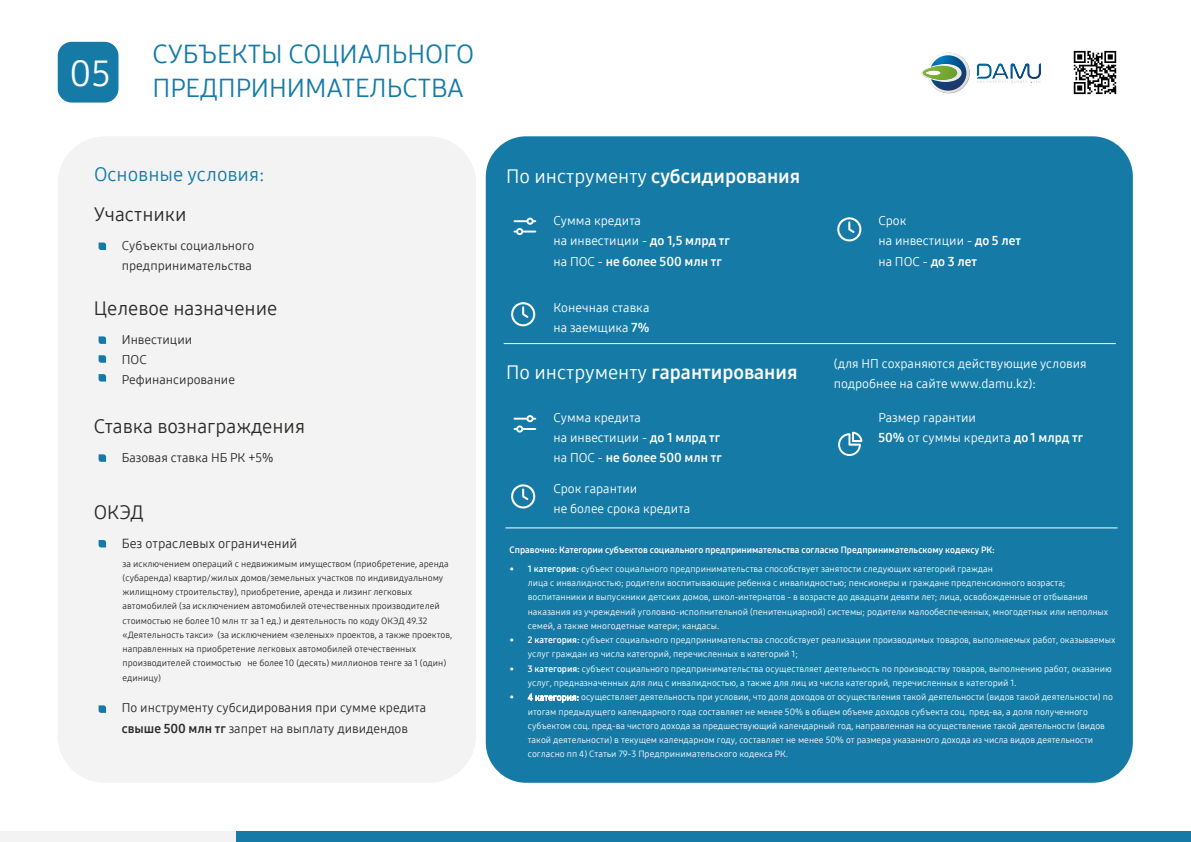
<style>
.page{position:relative;width:1191px;height:842px;background:#fff}
.page>*{position:absolute;margin:0;border:0;box-sizing:border-box;transform-origin:0 0}
.t1{font:36.2px "Samsung One 400";color:#fefefe}
.t2{font:26px/34.3px "Samsung One 400";color:#157ba6}
.t3{font:19.4px "Samsung One 700";color:#fefefe}
.t4{font:19.4px "Samsung One 400";color:#2b2a29}
.t5{font:19.4px "Samsung One 400";color:#157ba6}
.t6{font:13.1px "Samsung One 400";color:#2b2a29}
.t7{font:12.6px/20px "Samsung One 400";color:#fefefe}
.t8{font:12.6px/20px "Samsung One 400";color:#2b2a29}
.t9{font:12.6px "Samsung One 700";color:#fefefe}
.t10{font:9px/14.2px "Samsung One 400";color:#fefefe}
.t11{font:9px/14.2px "Samsung One 400";color:#2b2a29}
.t12{font:9px "Samsung One 700";color:#fefefe}
.s1{font-family:"Samsung One 700"}
.s2{font-family:"Samsung One 400"}
</style>
<div class="page">
<img style="left:1073px;top:50px;width:44px;height:45px">
<div style="left:58px;top:42px;width:60px;height:61px;background:#157ba6;border-radius:14px"></div>
<svg style="left:921px;top:53px;width:48px;height:40px"></svg>
<img style="left:922px;top:66px;width:35px;height:14px">
<svg style="left:977px;top:63px;width:64px;height:20px"></svg>
<div style="left:235px;top:832px;width:955px;height:10px;background:#157ba6"></div>
<div style="left:0;top:832px;width:235px;height:10px;background:#f3f3f3"></div>
<div style="left:58px;top:136px;width:418px;height:647px;background:#f3f3f3;border-radius:47px"></div>
<svg style="left:99px;top:454px;width:7px;height:8px"></svg>
<svg style="left:99px;top:243px;width:7px;height:7px"></svg>
<svg style="left:99px;top:336px;width:7px;height:8px"></svg>
<svg style="left:99px;top:355px;width:7px;height:8px"></svg>
<svg style="left:99px;top:540px;width:7px;height:7px"></svg>
<svg style="left:99px;top:705px;width:7px;height:8px"></svg>
<svg style="left:99px;top:374px;width:7px;height:8px"></svg>
<div style="left:486px;top:136px;width:646px;height:647px;background:#157ba6;border-radius:40px"></div>
<svg style="left:513px;top:218px;width:23px;height:17px"></svg>
<hr style="left:504px;top:343px;width:611px;height:1px;background:#fefefe">
<svg style="left:513px;top:415px;width:23px;height:18px"></svg>
<hr style="left:505px;top:527px;width:612px;height:1px;background:#fefefe">
<svg style="left:837px;top:217px;width:25px;height:25px"></svg>
<svg style="left:511px;top:302px;width:25px;height:25px"></svg>
<svg style="left:511px;top:484px;width:25px;height:25px"></svg>
<svg style="left:838px;top:431px;width:25px;height:25px"></svg>
<h1 class="t1" style="left:70px;top:49px;width:43px">05</h1>
<h2 class="t2" style="left:152px;top:37px;width:323px">СУБЪЕКТЫ СОЦИАЛЬНОГО<br>ПРЕДПРИНИМАТЕЛЬСТВА</h2>
<h3 class="t5" style="left:94px;top:162px;width:172px">Основные условия:</h3>
<h3 class="t4" style="left:94px;top:201px;width:94px">Участники</h3>
<h3 class="t8" style="left:122px;top:236px;width:134px">Субъекты социального предпринимательства</h3>
<h3 class="t4" style="left:94px;top:295px;width:185px">Целевое назначение</h3>
<h3 class="t8" style="left:122px;top:330px;width:115px">Инвестиции<br>ПОС<br>Рефинансирование</h3>
<h3 class="t4" style="left:94px;top:413px;width:213px">Ставка вознаграждения</h3>
<h3 class="t8" style="left:122px;top:448px;width:153px">Базовая ставка НБ РК +5%</h3>
<h3 class="t4" style="left:94px;top:499px;width:52px">ОКЭД</h3>
<h3 class="t6" style="left:122px;top:534px;width:177px">Без отраслевых ограничений</h3>
<p class="t11" style="left:123px;top:556px;width:331px">за исключением операций с недвижимым имуществом (приобретение, аренда (субаренда) квартир/жилых домов/земельных участков по индивидуальному жилищному строительству), приобретение, аренда и лизинг легковых автомобилей (за исключением автомобилей отечественных производителей стоимостью не более 10 млн тг за 1 ед.) и деятельность по коду ОКЭД 49.32 «Деятельность такси» (за исключением «зеленых» проектов, а также проектов, направленных на приобретение легковых автомобилей отечественных производителей стоимостью не более 10 (десять) миллионов тенге за 1 (один) единицу)</p>
<h3 class="t8" style="left:122px;top:698px;width:306px">По инструменту субсидирования при сумме кредита <span class="s1">свыше 500 млн тг</span> запрет на выплату дивидендов</h3>
<h3 class="t3" style="left:506px;top:163px;width:295px"><span class="s2">По инструменту</span> субсидирования</h3>
<h3 class="t7" style="left:553px;top:211px;width:178px">Сумма кредита<br>на инвестиции - <span class="s1">до 1,5 млрд тг</span></h3>
<h3 class="t9" style="left:553px;top:253px;width:170px"><span class="s2">на ПОС -</span> не более 500 млн тг</h3>
<h3 class="t7" style="left:553px;top:297px;width:98px">Конечная ставка на заемщика <span class="s1">7%</span></h3>
<h3 class="t3" style="left:506px;top:359px;width:293px"><span class="s2">По инструменту</span> гарантирования</h3>
<h3 class="t7" style="left:553px;top:408px;width:168px">Сумма кредита<br>на инвестиции - <span class="s1">до 1 млрд тг</span></h3>
<h3 class="t9" style="left:553px;top:449px;width:170px"><span class="s2">на ПОС -</span> не более 500 млн тг</h3>
<h3 class="t7" style="left:553px;top:478px;width:138px">Срок гарантии<br>не более срока кредита</h3>
<h3 class="t7" style="left:878px;top:211px;width:144px">Срок<br>на инвестиции - <span class="s1">до 5 лет </span>на ПОС - <span class="s1">до 3 лет</span></h3>
<h3 class="t7" style="left:833px;top:353px;width:255px">(для НП сохраняются действующие условия подробнее на сайте www.damu.kz):</h3>
<h3 class="t7" style="left:878px;top:408px;width:206px">Размер гарантии<br><span class="s1">50%</span> от суммы кредита <span class="s1">до 1 млрд тг</span></h3>
<p class="t12" style="left:509px;top:544px;width:487px">Справочно: Категории субъектов социального предпринимательства согласно Предпринимательскому кодексу РК:</p>
<p class="t10" style="left:528px;top:561px;width:582px;text-indent:-18px">• <span class="s1">1 категория:</span> субъект социального предпринимательства способствует занятости следующих категорий граждан<br>лица с инвалидностью; родители воспитывающие ребенка с инвалидностью; пенсионеры и граждане предпенсионного возраста; воспитанники и выпускники детских домов, школ-интернатов - в возрасте до двадцати девяти лет; лица, освобожденные от отбывания наказания из учреждений уголовно-исполнительной (пенитенциарной) системы; родители малообеспеченных, многодетных или неполных семей, а также многодетные матери; кандасы.</p>
<p class="t10" style="left:528px;top:633px;width:589px;text-indent:-18px">• <span class="s1">2 категория:</span> субъект социального предпринимательства способствует реализации производимых товаров, выполняемых работ, оказываемых услуг граждан из числа категорий, перечисленных в категорий 1;</p>
<p class="t10" style="left:528px;top:661px;width:585px;text-indent:-18px">• <span class="s1">3 категория:</span> субъект социального предпринимательства осуществляет деятельность по производству товаров, выполнению работ, оказанию услуг, предназначенных для лиц с инвалидностью, а также для лиц из числа категорий, перечисленных в категорий 1.</p>
<p class="t10" style="left:528px;top:690px;width:586px;text-indent:-18px">• 4 категория: осуществляет деятельность при условии, что доля доходов от осуществления такой деятельности (видов такой деятельности) по итогам предыдущего календарного года составляет не менее 50% в общем объеме доходов субъекта соц. пред-ва, а доля полученного субъектом соц. пред-ва чистого дохода за предшествующий календарный год, направленная на осуществление такой деятельности (видов такой деятельности) в текущем календарном году, составляет не менее 50% от размера указанного дохода из числа видов деятельности согласно пп 4) Статьи 79-3 Предпринимательского кодекса РК.</p>
</div>
